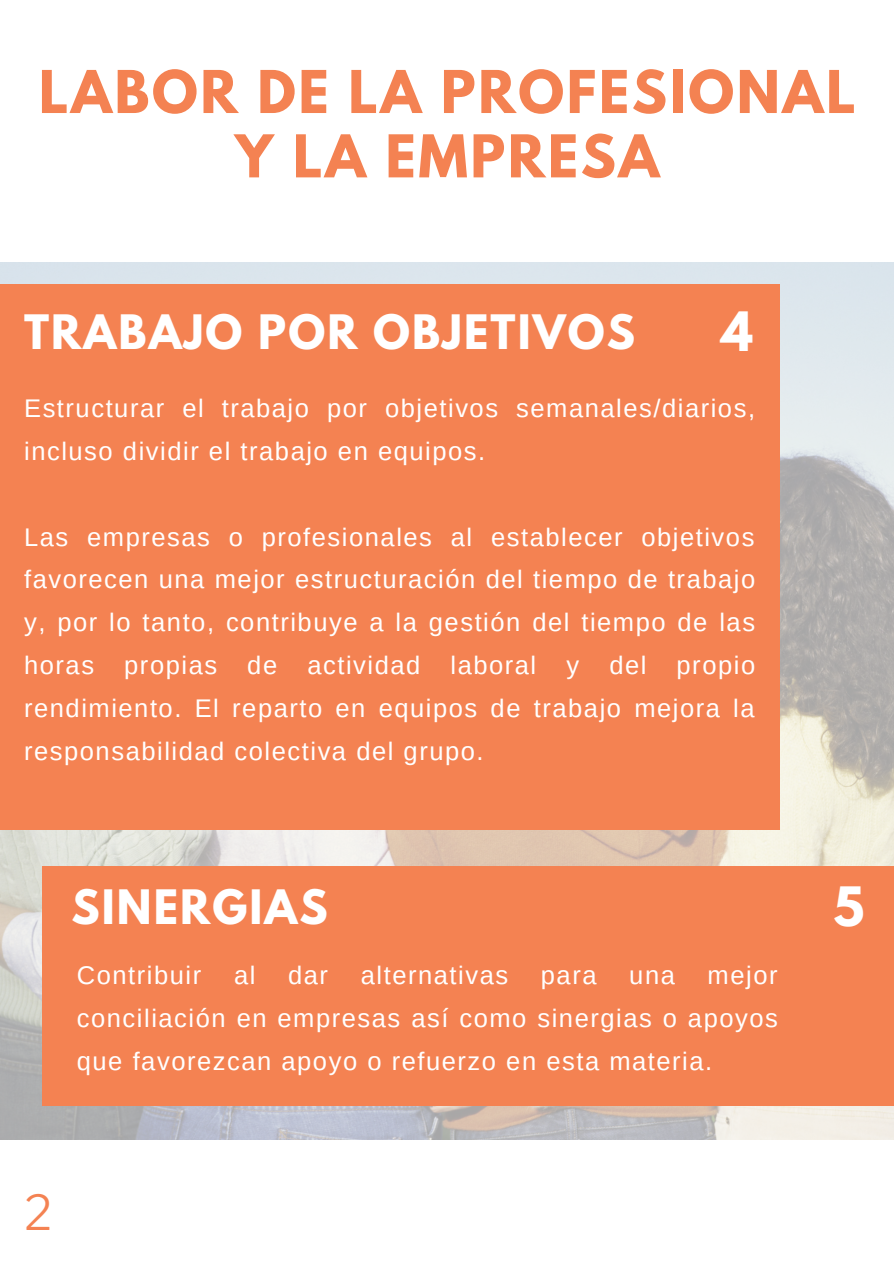
<style>
.page{position:relative;width:894px;height:1264px;background:#fff}
.page>*{position:absolute;margin:0;border:0;box-sizing:border-box;transform-origin:0 0}
.t1{font:700 52.2px/64.3px "League Spartan";letter-spacing:.05em;color:#f48252;text-align:center}
.t2{font:700 48px "League Spartan";color:#fff}
.t3{font:300 48px "Libre Franklin";color:#f48252}
.t4{font:700 42px "League Spartan";letter-spacing:.05em;color:#fff}
.t5{font:25.5px/42.8px "Arimo";letter-spacing:.06em;color:#fff;text-align:justify}
</style>
<div class="page">
<img style="left:0;top:262px;width:893px;height:877px">
<div style="left:0;top:284px;width:779px;height:545px;background:#f48252"></div>
<div style="left:42px;top:866px;width:851px;height:238px;background:#f48252"></div>
<p class="t1" style="left:39px;top:66px;width:818px">LABOR DE LA PROFESIONAL<br>Y LA EMPRESA</p>
<p class="t4" style="left:24px;top:311px;width:612px">TRABAJO POR OBJETIVOS</p>
<p class="t2" style="left:720px;top:307px;width:33px">4</p>
<p class="t5" style="left:24px;top:387px;width:732px">Estructurar el trabajo por objetivos semanales/diarios, incluso dividir el trabajo en equipos.</p>
<p class="t5" style="left:24px;top:515px;width:732px">Las empresas o profesionales al establecer objetivos favorecen una mejor estructuración del tiempo de trabajo y, por lo tanto, contribuye a la gestión del tiempo de las horas propias de actividad laboral y del propio rendimiento. El reparto en equipos de trabajo mejora la responsabilidad colectiva del grupo.</p>
<p class="t4" style="left:71px;top:885px;width:258px">SINERGIAS</p>
<p class="t2" style="left:833px;top:882px;width:32px">5</p>
<p class="t5" style="left:77px;top:954px;width:702px;text-indent:630px">mejor conciliación en empresas así como sinergias o apoyos que favorezcan apoyo o refuerzo en esta materia.</p>
<p class="t5" style="left:77px;top:954px;width:126px">Contribuir</p>
<p class="t5" style="left:234px;top:954px;width:23px">al</p>
<p class="t5" style="left:288px;top:954px;width:41px">dar</p>
<p class="t5" style="left:360px;top:954px;width:149px">alternativas</p>
<p class="t5" style="left:540px;top:954px;width:57px">para</p>
<p class="t5" style="left:629px;top:954px;width:47px">una</p>
<p class="t3" style="left:24px;top:1183px;width:30px">2</p>
</div>
